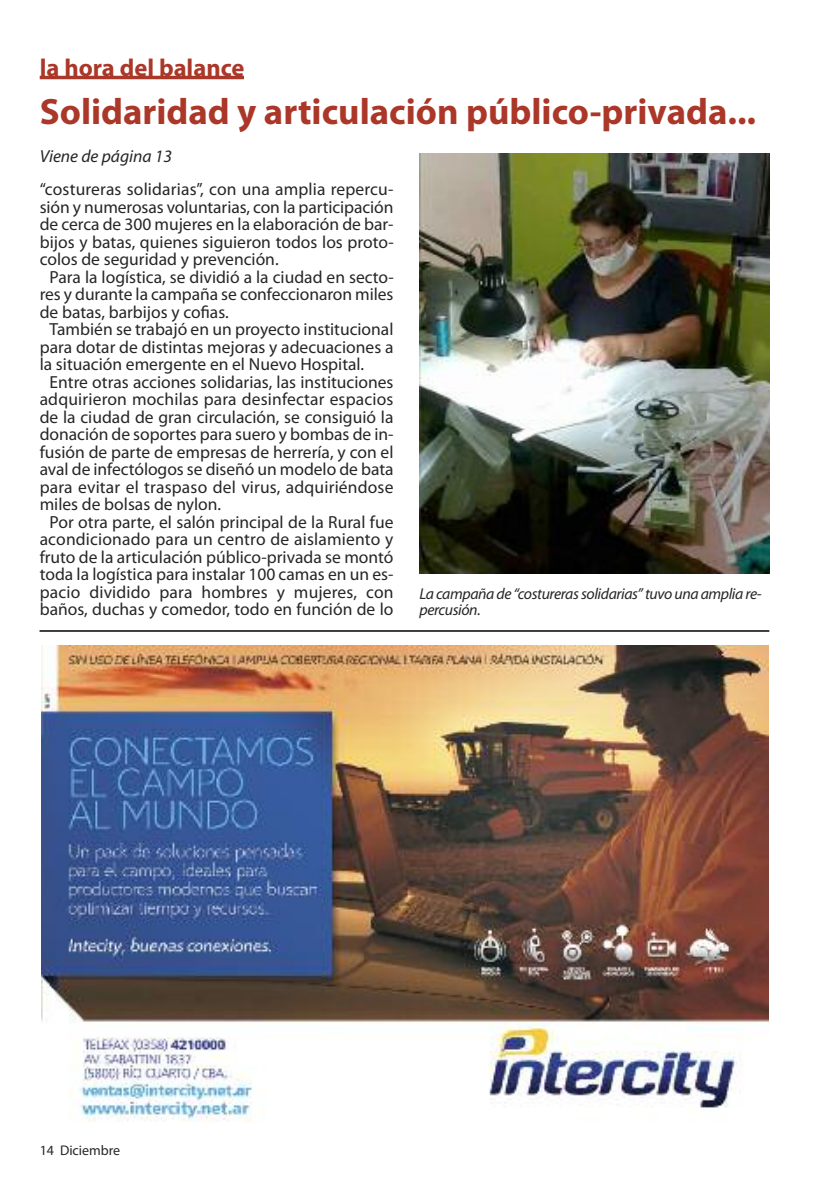
<style>
.page{position:relative;width:819px;height:1191px;background:#fff}
.page>*{position:absolute;margin:0;border:0;box-sizing:border-box;transform-origin:0 0}
.t1{font:700 36.75px "Myriad Pro";color:#ab3729}
.t2{font:700 24.5px "Myriad Pro";color:#ab3729}
.t3{font:17.5px "Myriad Pro";color:#272627}
.t4{font:italic 17.5px "Myriad Pro";color:#272627}
.t5{font:italic 15.75px/15.8px "Myriad Pro";letter-spacing:-.025em;color:#272627}
.t6{font:14px "Myriad Pro";color:#272627}
</style>
<div class="page">
<hr style="left:40px;top:76px;width:204px;height:3px;background:#ab3729">
<img style="left:41px;top:645px;width:727px;height:477px">
<hr style="left:40px;top:630px;width:729px;height:2px;background:#272627">
<img style="left:419px;top:153px;width:350px;height:420px">
<h2 class="t2" style="left:40px;top:59px;width:206px">la hora del balance</h2>
<h1 class="t1" style="left:40px;top:98px;width:718px">Solidaridad y articulación público-privada...</h1>
<p class="t4" style="left:40px;top:150px;width:134px">Viene de página 13</p>
<p class="t3" style="left:40px;top:183px;width:355px">“costureras solidarias”, con una amplia repercu-</p>
<p class="t3" style="left:40px;top:200px;width:355px">sión y numerosas voluntarias, con la participación</p>
<p class="t3" style="left:40px;top:218px;width:355px">de cerca de 300 mujeres en la elaboración de bar-</p>
<p class="t3" style="left:40px;top:235px;width:355px">bijos y batas, quienes siguieron todos los proto-</p>
<p class="t3" style="left:40px;top:253px;width:240px">colos de seguridad y prevención.</p>
<p class="t3" style="left:50px;top:270px;width:345px">Para la logística, se dividió a la ciudad en secto-</p>
<p class="t3" style="left:40px;top:288px;width:355px">res y durante la campaña se confeccionaron miles</p>
<p class="t3" style="left:40px;top:305px;width:190px">de batas, barbijos y cofias.</p>
<p class="t3" style="left:50px;top:323px;width:345px">También se trabajó en un proyecto institucional</p>
<p class="t3" style="left:40px;top:340px;width:355px">para dotar de distintas mejoras y adecuaciones a</p>
<p class="t3" style="left:40px;top:358px;width:326px">la situación emergente en el Nuevo Hospital.</p>
<p class="t3" style="left:50px;top:375px;width:345px">Entre otras acciones solidarias, las instituciones</p>
<p class="t3" style="left:40px;top:393px;width:355px">adquirieron mochilas para desinfectar espacios</p>
<p class="t3" style="left:40px;top:410px;width:355px">de la ciudad de gran circulación, se consiguió la</p>
<p class="t3" style="left:40px;top:428px;width:355px">donación de soportes para suero y bombas de in-</p>
<p class="t3" style="left:40px;top:445px;width:355px">fusión de parte de empresas de herrería, y con el</p>
<p class="t3" style="left:40px;top:463px;width:355px">aval de infectólogos se diseñó un modelo de bata</p>
<p class="t3" style="left:40px;top:480px;width:355px">para evitar el traspaso del virus, adquiriéndose</p>
<p class="t3" style="left:40px;top:498px;width:183px">miles de bolsas de nylon.</p>
<p class="t3" style="left:50px;top:515px;width:345px">Por otra parte, el salón principal de la Rural fue</p>
<p class="t3" style="left:40px;top:533px;width:355px">acondicionado para un centro de aislamiento y</p>
<p class="t3" style="left:40px;top:550px;width:355px">fruto de la articulación público-privada se montó</p>
<p class="t3" style="left:40px;top:568px;width:355px">toda la logística para instalar 100 camas en un es-</p>
<p class="t3" style="left:40px;top:585px;width:355px">pacio dividido para hombres y mujeres, con</p>
<p class="t3" style="left:40px;top:603px;width:355px">baños, duchas y comedor, todo en función de lo</p>
<p class="t5" style="left:419px;top:587px;width:344px">La campaña de “costureras solidarias” tuvo una amplia re&shy;percusión.</p>
<p class="t6" style="left:40px;top:1145px;width:82px">14 Diciembre</p>
</div>
